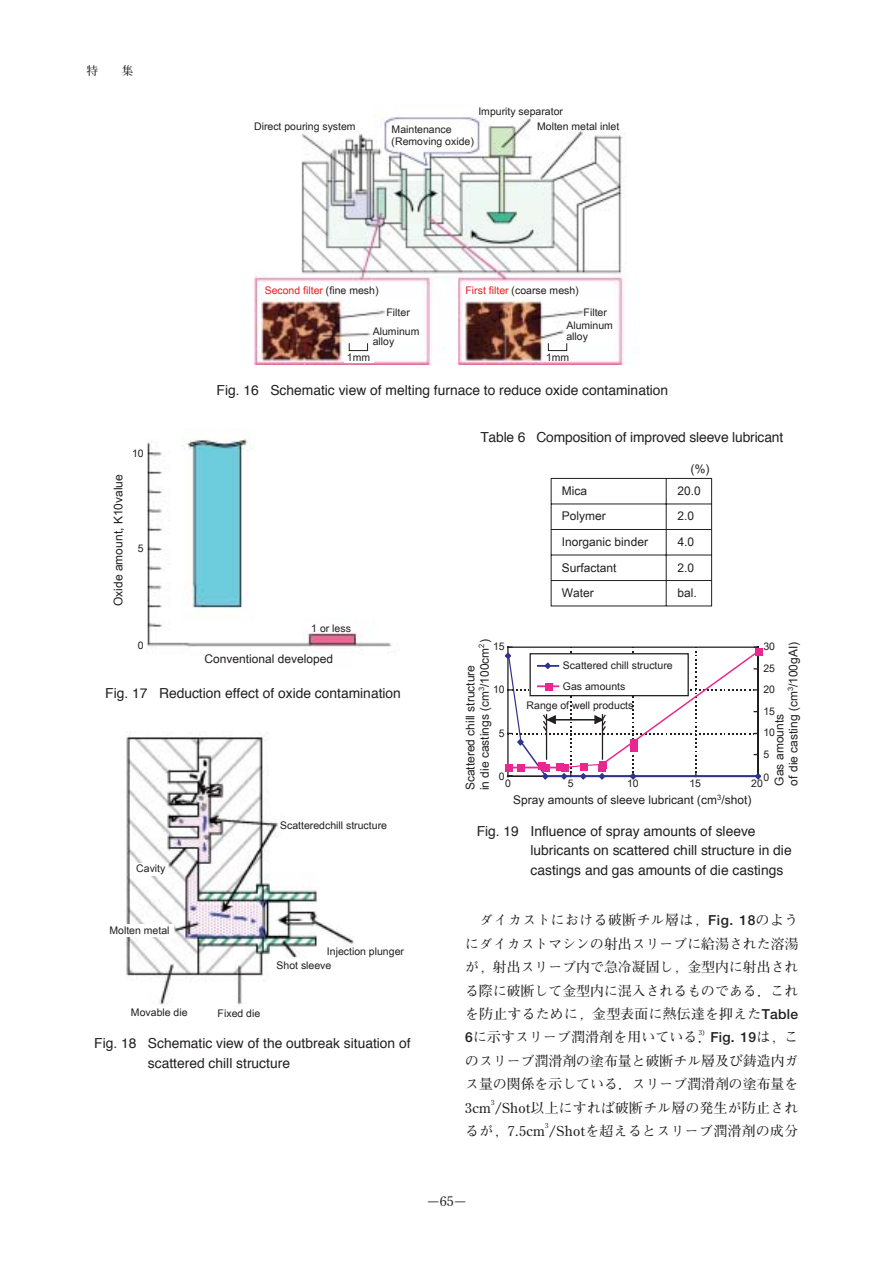
<style>
.page{position:relative;width:893px;height:1262px;background:#fff}
.page>*{position:absolute;margin:0;border:0;box-sizing:border-box;transform-origin:0 0}
.t1{font:13.8px/19.5px "Helvetica";color:#231f20}
.t2{font:700 13.8px/23.4px "Futo Min A101";letter-spacing:.02em;color:#231f20;text-align:justify}
.t3{font:700 13.5px "Futo Min A101";color:#231f20}
.t4{font:12px/25.5px "Arial";color:#231f20}
.t5{font:700 11.7px "Futo Min A101";color:#231f20}
.t6{font:10.5px/21.5px "Arial";color:#231f20}
.t7{font:10.5px "Arial";color:#ed1c24}
.t8{font:700 6.9px "Futo Min A101";color:#231f20}
.s1{color:#231f20}
.s2{color:#ed1c24}
.s3{font-family:"Futo Go B101"}
</style>
<div class="page">
<div style="left:755px;top:648px;width:7px;height:8px;background:#ea2690"></div>
<svg style="left:505px;top:646px;width:256px;height:133px"></svg>
<img style="left:254px;top:116px;width:372px;height:248px">
<div style="left:345px;top:353px;width:29px;height:9px;background:#fff"></div>
<div style="left:349px;top:343px;width:19px;height:8px;border:1px solid #231f20"></div>
<div style="left:548px;top:343px;width:19px;height:8px;border:1px solid #231f20"></div>
<svg style="left:550px;top:477px;width:162px;height:129px"></svg>
<img style="left:147px;top:438px;width:245px;height:217px">
<img style="left:126px;top:735px;width:228px;height:271px">
<div style="left:134px;top:863px;width:34px;height:12px;background:#fff"></div>
<div style="left:107px;top:924px;width:66px;height:12px;background:#fff"></div>
<p class="t5" style="left:87px;top:66px;width:48px">特　　集</p>
<p class="t4" style="left:106px;top:606px;width:133px;rotate:-90deg">Oxide amount, K10value</p>
<p class="t6" style="left:132px;top:442px;width:13px">10</p>
<p class="t6" style="left:138px;top:537px;width:7px">5</p>
<p class="t6" style="left:537px;top:103px;width:84px;line-height:15.6px;text-indent:-59px">Impurity separator<br>Molten metal inlet</p>
<p class="t6" style="left:254px;top:116px;width:103px">Direct pouring system</p>
<p class="t6" style="left:391px;top:123px;width:84px;line-height:12.8px">Maintenance (Removing oxide)</p>
<p class="t7" style="left:265px;top:285px;width:115px">Second filter <span class="s1">(fine mesh)</span></p>
<p class="t6" style="left:465px;top:280px;width:115px"><span class="s2">First filter</span> (coarse mesh)</p>
<p class="t6" style="left:386px;top:302px;width:25px">Filter</p>
<p class="t6" style="left:583px;top:302px;width:25px">Filter</p>
<p class="t6" style="left:373px;top:326px;width:48px;line-height:10.4px">Aluminum alloy</p>
<p class="t6" style="left:566px;top:320px;width:48px;line-height:10.4px">Aluminum alloy</p>
<p class="t6" style="left:347px;top:346px;width:25px">1mm</p>
<p class="t6" style="left:546px;top:346px;width:25px">1mm</p>
<p class="t1" style="left:216px;top:382px;width:453px">Fig. 16 Schematic view of melting furnace to reduce oxide contamination</p>
<p class="t1" style="left:480px;top:428px;width:304px">Table 6 Composition of improved sleeve lubricant</p>
<p class="t4" style="left:690px;top:456px;width:20px">(%)</p>
<p class="t6" style="left:311px;top:617px;width:41px">1 or less</p>
<p class="t4" style="left:562px;top:478px;width:88px">Mica<br>Polymer<br>Inorganic binder<br>Surfactant<br>Water</p>
<p class="t4" style="left:677px;top:478px;width:25px">20.0<br>2.0<br>4.0<br>2.0 bal.</p>
<p class="t6" style="left:138px;top:634px;width:7px">0</p>
<p class="t4" style="left:204px;top:645px;width:130px">Conventional developed</p>
<p class="t1" style="left:105px;top:684px;width:297px">Fig. 17 Reduction effect of oxide contamination</p>
<p class="t6" style="left:136px;top:858px;width:31px">Cavity</p>
<p class="t6" style="left:280px;top:814px;width:108px">Scatteredchill structure</p>
<p class="t6" style="left:109px;top:919px;width:62px">Molten metal</p>
<p class="t6" style="left:131px;top:1001px;width:58px">Movable die</p>
<p class="t6" style="left:218px;top:1002px;width:44px">Fixed die</p>
<p class="t6" style="left:327px;top:940px;width:79px">Injection plunger</p>
<p class="t6" style="left:276px;top:954px;width:56px">Shot sleeve</p>
<p class="t1" style="left:148px;top:1034px;width:264px;text-indent:-54px">Fig. 18 Schematic view of the outbreak situation of scattered chill structure</p>
<p class="t4" style="left:463px;top:790px;width:153px;line-height:14.2px;rotate:-90deg">Scattered chill structure<br>in die castings (cm<sup>3</sup>/100cm<sup>2</sup>)</p>
<p class="t4" style="left:772px;top:785px;width:145px;line-height:14.2px;rotate:-90deg">Gas amounts<br>of die casting (cm<sup>3</sup>/100gAI)</p>
<p class="t6" style="left:493px;top:636px;width:13px">15</p>
<p class="t6" style="left:493px;top:679px;width:13px">10</p>
<p class="t6" style="left:499px;top:722px;width:7px">5</p>
<p class="t6" style="left:499px;top:765px;width:7px">0</p>
<p class="t6" style="left:763px;top:636px;width:13px;text-align:justify">30<br>25<br>20<br>15<br>10<br>5</p>
<p class="t6" style="left:763px;top:766px;width:7px">0</p>
<p class="t6" style="left:563px;top:655px;width:111px;line-height:20.5px">Scattered chill structure<br>Gas amounts</p>
<p class="t6" style="left:526px;top:695px;width:108px">Range of well products</p>
<p class="t6" style="left:505px;top:773px;width:7px">0</p>
<p class="t6" style="left:567px;top:773px;width:7px">5</p>
<p class="t6" style="left:627px;top:773px;width:13px">10</p>
<p class="t6" style="left:689px;top:773px;width:13px">15</p>
<p class="t6" style="left:751px;top:773px;width:13px">20</p>
<p class="t4" style="left:513px;top:787px;width:240px">Spray amounts of sleeve lubricant (cm<sup>3</sup>/shot)</p>
<p class="t1" style="left:530px;top:822px;width:263px;text-indent:-54px">Fig. 19 Influence of spray amounts of sleeve lubricants on scattered chill structure in die castings and gas amounts of die castings</p>
<p class="t2" style="left:465px;top:910px;width:335px;text-indent:14px">ダイカストにおける破断チル層は，<span class="s3">Fig. 18</span>のようにダイカストマシンの射出スリーブに給湯された溶湯が，射出スリーブ内で急冷凝固し，金型内に射出される際に破断して金型内に混入されるものである．これを防止するために，金型表面に熱伝達を抑えた<span class="s3">Table 6</span>に示すスリーブ潤滑剤を用いている．<span class="s3">Fig. 19</span>は，こ</p>
<p class="t8" style="left:699px;top:1029px;width:8px">3)</p>
<p class="t2" style="left:465px;top:1050px;width:335px">のスリーブ潤滑剤の塗布量と破断チル層及び鋳造内ガス量の関係を示している．スリーブ潤滑剤の塗布量を3cm /Shot以上にすれば破断チル層の発生が防止され</p>
<p class="t8" style="left:491px;top:1099px;width:5px">3</p>
<p class="t2" style="left:465px;top:1121px;width:334px">るが，7.5cm /Shotを超えるとスリーブ潤滑剤の成分</p>
<p class="t8" style="left:545px;top:1123px;width:5px">3</p>
<p class="t3" style="left:426px;top:1196px;width:42px">－65－</p>
</div>
